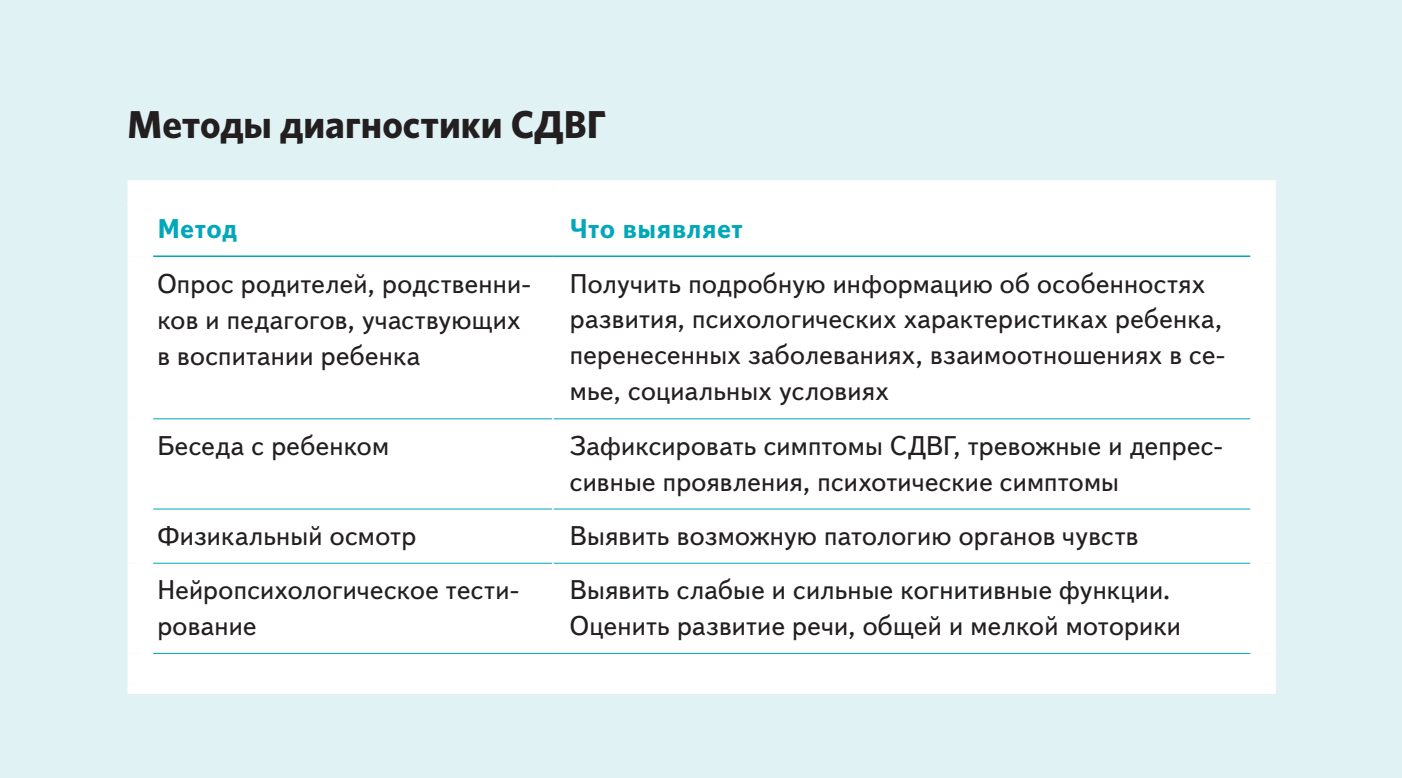
<style>
.page{position:relative;width:1402px;height:778px;background:#e1f2f5}
.page>*{position:absolute;margin:0;border:0;box-sizing:border-box;transform-origin:0 0}
.t1{font:700 39px "Whitney";color:#231f20}
.t2{font:27px/36px "Text Book C";letter-spacing:.01em;color:#231f20}
.t3{font:700 27px "Text Book C";letter-spacing:.01em;color:#00a8b9}
</style>
<div class="page">
<div style="left:153px;top:206px;width:1097px;height:479px;background:#fff"></div>
<div style="left:128px;top:180px;width:425px;height:26px;background:#fff"></div>
<div style="left:553px;top:180px;width:723px;height:26px;background:#fff"></div>
<div style="left:128px;top:202px;width:25px;height:54px;background:#fff"></div>
<div style="left:1250px;top:202px;width:26px;height:54px;background:#fff"></div>
<div style="left:128px;top:256px;width:25px;height:163px;background:#fff"></div>
<div style="left:1250px;top:256px;width:26px;height:163px;background:#fff"></div>
<div style="left:128px;top:419px;width:25px;height:90px;background:#fff"></div>
<div style="left:1250px;top:419px;width:26px;height:90px;background:#fff"></div>
<div style="left:128px;top:509px;width:25px;height:54px;background:#fff"></div>
<div style="left:1250px;top:509px;width:26px;height:54px;background:#fff"></div>
<div style="left:128px;top:563px;width:25px;height:90px;background:#fff"></div>
<div style="left:1250px;top:563px;width:26px;height:90px;background:#fff"></div>
<div style="left:128px;top:653px;width:25px;height:32px;background:#fff"></div>
<div style="left:1250px;top:653px;width:26px;height:32px;background:#fff"></div>
<hr style="left:153px;top:418px;width:399px;height:1px;background:#00a8b9">
<hr style="left:554px;top:418px;width:696px;height:1px;background:#00a8b9">
<hr style="left:153px;top:508px;width:399px;height:1px;background:#00a8b9">
<hr style="left:554px;top:508px;width:696px;height:1px;background:#00a8b9">
<hr style="left:153px;top:563px;width:399px;height:1px;background:#00a8b9">
<hr style="left:554px;top:563px;width:696px;height:1px;background:#00a8b9">
<hr style="left:153px;top:255px;width:400px;height:2px;background:#00a8b9">
<hr style="left:553px;top:255px;width:697px;height:2px;background:#00a8b9">
<hr style="left:153px;top:653px;width:400px;height:1px;background:#00a8b9">
<hr style="left:553px;top:653px;width:697px;height:1px;background:#00a8b9">
<div style="left:128px;top:685px;width:425px;height:9px;background:#fff"></div>
<div style="left:553px;top:685px;width:723px;height:9px;background:#fff"></div>
<h1 class="t1" style="left:128px;top:98px;width:480px">Методы диагностики СДВГ</h1>
<p class="t3" style="left:157px;top:213px;width:82px">Метод</p>
<p class="t3" style="left:570px;top:213px;width:174px">Что выявляет</p>
<p class="t2" style="left:157px;top:266px;width:375px">Опрос родителей, родственни&shy;ков и педагогов, участвующих в воспитании ребенка</p>
<p class="t2" style="left:570px;top:266px;width:657px">Получить подробную информацию об особенностях развития, психологических характеристиках ребенка, перенесенных заболеваниях, взаимоотношениях в се&shy;мье, социальных условиях</p>
<p class="t2" style="left:157px;top:428px;width:233px">Беседа с ребенком</p>
<p class="t2" style="left:570px;top:428px;width:654px">Зафиксировать симптомы СДВГ, тревожные и депрес&shy;сивные проявления, психотические симптомы</p>
<p class="t2" style="left:157px;top:518px;width:260px">Физикальный осмотр</p>
<p class="t2" style="left:570px;top:518px;width:570px">Выявить возможную патологию органов чувств</p>
<p class="t2" style="left:157px;top:572px;width:363px">Нейропсихологическое тести&shy;рование</p>
<p class="t2" style="left:570px;top:572px;width:613px">Выявить слабые и сильные когнитивные функции.<br>Оценить развитие речи, общей и мелкой моторики</p>
</div>
